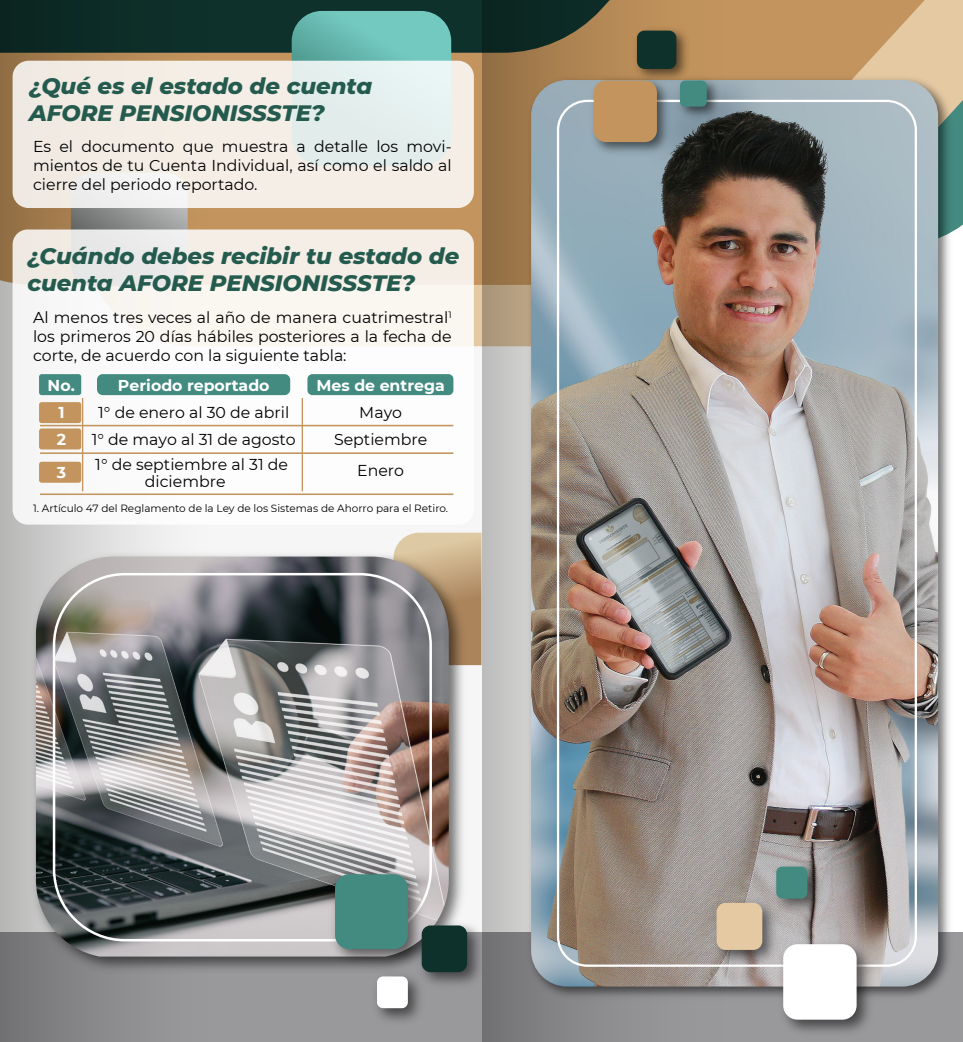
<style>
.page{position:relative;width:963px;height:1042px;background:#fff}
.page>*{position:absolute;margin:0;border:0;box-sizing:border-box;transform-origin:0 0}
.t1{font:italic 800 22.75px/27.3px "Montserrat";color:#245b4e}
.t2{font:15.75px/18.9px "Montserrat";color:#000;text-align:justify}
.t3{font:700 15.75px/27.1px "Montserrat";color:#fff;text-align:center}
.t4{font:10.5px "Montserrat";color:#000}
</style>
<div class="page">
<svg style="left:729px;top:0;width:206px;height:43px;background:#c79b67"></svg>
<svg style="left:481px;top:0;width:248px;height:43px;background:#57533a"></svg>
<img style="left:481px;top:43px;width:481px;height:999px">
<img style="left:531px;top:80px;width:407px;height:906px">
<img style="left:586px;top:23px;width:138px;height:137px">
<div style="left:637px;top:31px;width:39px;height:38px;background:#0f312b;border-radius:7px"></div>
<div style="left:593px;top:81px;width:64px;height:61px;background:#c3945d;border-radius:12px"></div>
<div style="left:680px;top:81px;width:26px;height:26px;background:#438a80;border-radius:5px"></div>
<img style="left:707px;top:857px;width:171px;height:184px">
<div style="left:716px;top:903px;width:46px;height:47px;background:#e4c9a3;border-radius:9px"></div>
<div style="left:783px;top:944px;width:73px;height:75px;background:#fff;border-radius:14px"></div>
<div style="left:776px;top:866px;width:31px;height:32px;background:#438a80;border-radius:6px"></div>
<svg style="left:212px;top:0;width:269px;height:285px;background:#6c6445"></svg>
<svg style="left:292px;top:11px;width:159px;height:50px;background:#68b9b0"></svg>
<div style="left:0;top:932px;width:481px;height:110px;background:#99989b"></div>
<svg style="left:0;top:0;width:212px;height:1042px"></svg>
<img style="left:0;top:489px;width:481px;height:490px">
<img style="left:36px;top:556px;width:413px;height:400px">
<div style="left:53px;top:573px;width:379px;height:368px;border:3px solid #fff;border-radius:71px"></div>
<div style="left:13px;top:229px;width:461px;height:295px;background:linear-gradient(to bottom,#f4efe9,#feffff);border-radius:15px"></div>
<div style="left:13px;top:61px;width:461px;height:147px;background:linear-gradient(to right,#f4ebe4,#ebf0ec);border-radius:16px"></div>
<div style="left:307px;top:374px;width:146px;height:21px;background:#438a80;border-radius:5px"></div>
<div style="left:97px;top:374px;width:193px;height:21px;background:#438a80;border-radius:6px"></div>
<div style="left:39px;top:374px;width:42px;height:21px;background:#438a80;border-radius:3px"></div>
<div style="left:39px;top:402px;width:42px;height:21px;background:#c3945d;border-radius:3px"></div>
<div style="left:39px;top:428px;width:42px;height:21px;background:#c3945d;border-radius:3px"></div>
<div style="left:39px;top:462px;width:42px;height:21px;background:#c3945d;border-radius:3px"></div>
<hr style="left:40px;top:425px;width:413px;height:1px;background:#c3945d">
<hr style="left:82px;top:398px;width:1px;height:93px;background:#c3945d">
<hr style="left:301px;top:398px;width:2px;height:93px;background:#c3945d">
<hr style="left:40px;top:452px;width:413px;height:2px;background:#c3945d">
<hr style="left:40px;top:493px;width:413px;height:2px;background:#c3945d">
<img style="left:326px;top:865px;width:155px;height:156px">
<div style="left:421px;top:925px;width:46px;height:47px;background:#0f312b;border-radius:9px"></div>
<div style="left:335px;top:874px;width:73px;height:75px;background:#438a80;border-radius:14px"></div>
<div style="left:377px;top:976px;width:31px;height:32px;background:#fff;border-radius:6px"></div>
<h1 class="t1" style="left:29px;top:71px;width:344px">¿Qué es el estado de cuenta<br>AFORE PENSIONISSSTE?</h1>
<p class="t2" style="left:33px;top:136px;width:420px">Es el documento que muestra a detalle los movi&shy;mientos de tu Cuenta Individual, así como el saldo al cierre del periodo reportado.</p>
<h1 class="t1" style="left:27px;top:241px;width:433px">¿Cuándo debes recibir tu estado de cuenta AFORE PENSIONISSSTE?</h1>
<p class="t2" style="left:33px;top:307px;width:420px">Al menos tres veces al año de manera cuatrimestral<sup>1 </sup>los primeros 20 días hábiles posteriores a la fecha de corte, de acuerdo con la siguiente tabla:</p>
<p class="t3" style="left:48px;top:371px;width:29px">No.<br>1</p>
<p class="t3" style="left:118px;top:371px;width:153px">Periodo reportado</p>
<p class="t3" style="left:316px;top:371px;width:130px">Mes de entrega</p>
<p class="t2" style="left:98px;top:402px;width:192px">1° de enero al 30 de abril</p>
<p class="t2" style="left:359px;top:402px;width:44px">Mayo</p>
<p class="t3" style="left:57px;top:425px;width:11px">2</p>
<p class="t2" style="left:92px;top:429px;width:205px">1° de mayo al 31 de agosto</p>
<p class="t2" style="left:334px;top:429px;width:95px">Septiembre</p>
<p class="t3" style="left:57px;top:458px;width:11px">3</p>
<p class="t2" style="left:145px;top:456px;width:145px;line-height:17.2px;text-indent:-49px">1° de septiembre al 31 de diciembre</p>
<p class="t2" style="left:357px;top:460px;width:48px">Enero</p>
<p class="t4" style="left:33px;top:501px;width:416px">1. Artículo 47 del Reglamento de la Ley de los Sistemas de Ahorro para el Retiro.</p>
</div>
